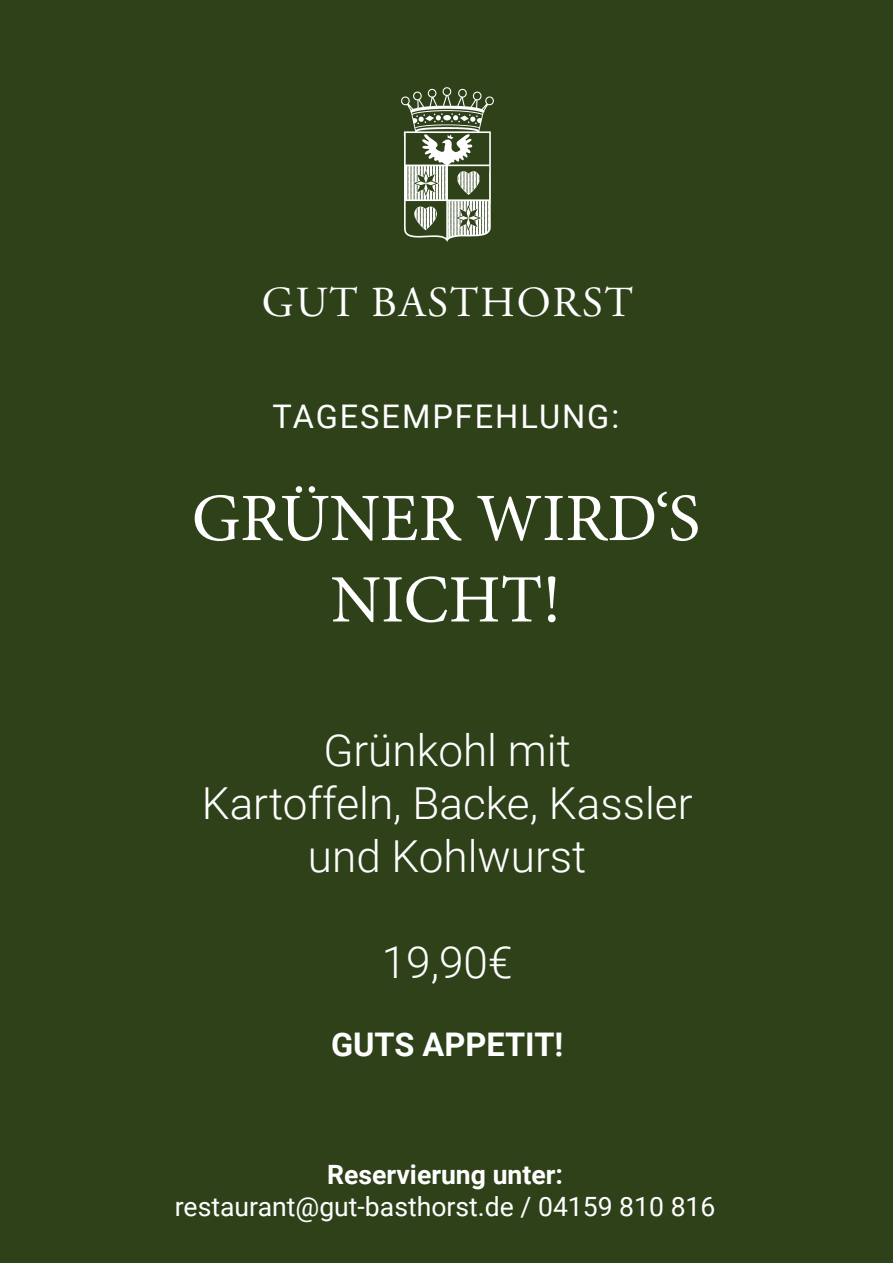
<style>
.page{position:relative;width:893px;height:1263px;background:#2e4119}
.page>*{position:absolute;margin:0;border:0;box-sizing:border-box;transform-origin:0 0}
.t1{font:67.8px "Minion Pro";color:#fff}
.t2{font:300 44.1px "Roboto";color:#fff}
.t3{font:42.75px "Adobe Garamond Pro";letter-spacing:.045em;color:#fff}
.t4{font:32.55px "Roboto";letter-spacing:.06em;color:#fff}
.t5{font:700 32.55px "Roboto";color:#fff}
.t6{font:26.55px "Roboto";color:#fff}
.t7{font:700 26.55px "Roboto";color:#fff}
</style>
<div class="page">
<svg style="left:401px;top:87px;width:93px;height:155px"></svg>
<p class="t3" style="left:262px;top:277px;width:373px">GUT BASTHORST</p>
<p class="t4" style="left:273px;top:394px;width:348px">TAGESEMPFEHLUNG:</p>
<p class="t1" style="left:192px;top:473px;width:510px">GRÜNER WIRD‘S</p>
<p class="t1" style="left:331px;top:554px;width:232px">NICHT!</p>
<p class="t2" style="left:323px;top:719px;width:249px">Grünkohl mit</p>
<p class="t2" style="left:202px;top:772px;width:492px">Kartoffeln, Backe, Kassler</p>
<p class="t2" style="left:308px;top:825px;width:280px">und Kohlwurst</p>
<p class="t2" style="left:382px;top:931px;width:132px">19,90€</p>
<p class="t5" style="left:331px;top:1021px;width:234px">GUTS APPETIT!</p>
<p class="t7" style="left:327px;top:1156px;width:237px">Reservierung unter:</p>
<p class="t6" style="left:175px;top:1188px;width:542px">restaurant@gut-basthorst.de / 04159 810 816</p>
</div>
